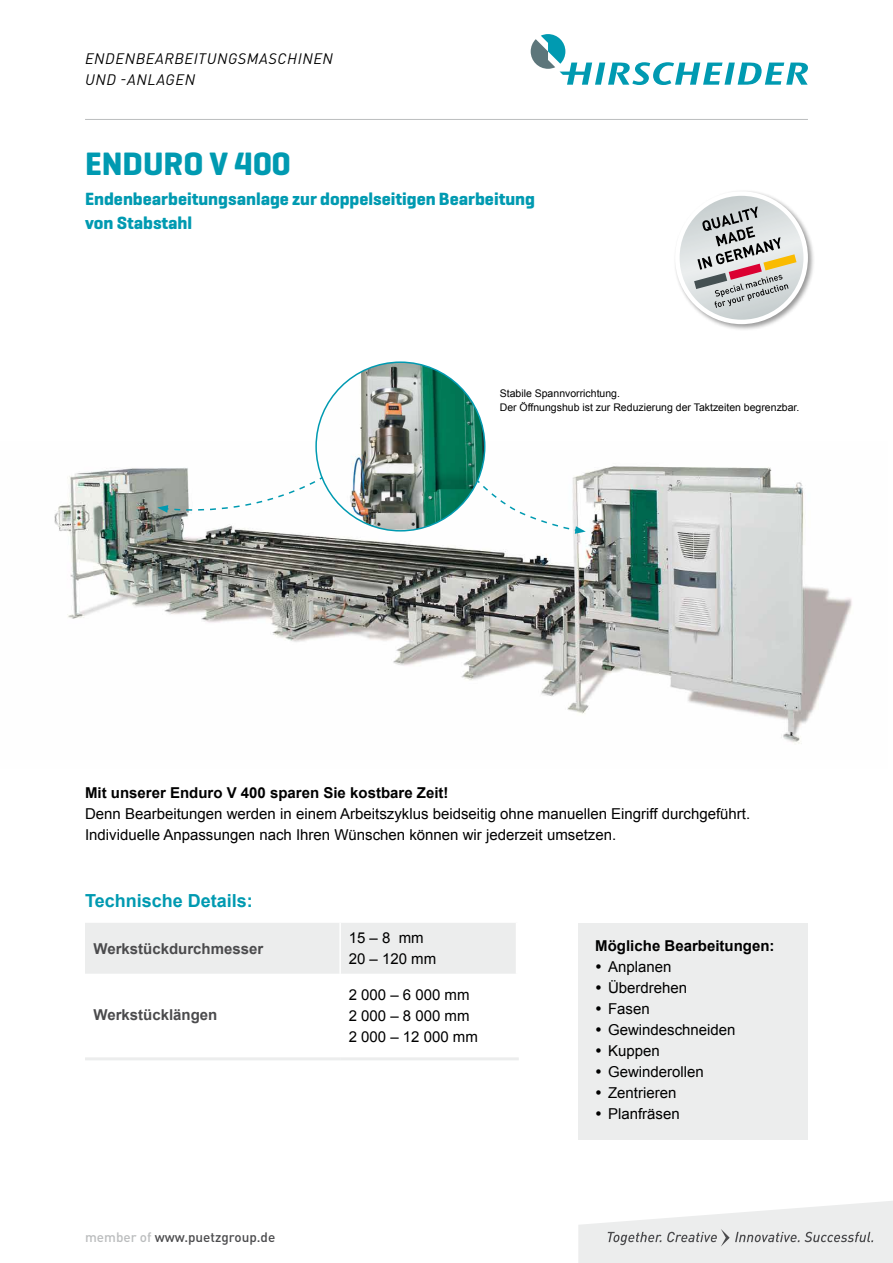
<style>
.page{position:relative;width:893px;height:1263px;background:#fff}
.page>*{position:absolute;margin:0;border:0;box-sizing:border-box;transform-origin:0 0}
.t1{font:700 33px "Geogrotesque";color:#009ab1}
.t2{font:700 18px/24px "Geogrotesque";color:#009ab1}
.t3{font:700 18px "Arial";color:#009ab1}
.t4{font:15px/21px "Arial";color:#000}
.t5{font:700 15px "Arial";color:#000}
.t6{font:italic 15px/21px "DIN Pro";letter-spacing:.04em;color:#000}
.t7{font:700 15px "Arial";color:#4b4b4d}
.t8{font:500 13.5px "DIN Pro";color:#4b4b4d}
.t9{font:10.5px/13.5px "Arial";color:#000}
.s1{color:#bbbdbe}
</style>
<div class="page">
<svg style="left:578px;top:1201px;width:315px;height:62px"></svg>
<hr style="left:85px;top:119px;width:723px;height:1px;background:#bbbdbe">
<svg style="left:531px;top:34px;width:277px;height:51px"></svg>
<img style="left:54px;top:441px;width:798px;height:303px">
<img style="left:316px;top:363px;width:169px;height:167px">
<svg style="left:157px;top:476px;width:167px;height:37px"></svg>
<svg style="left:476px;top:479px;width:110px;height:55px"></svg>
<div style="left:673px;top:190px;width:142px;height:142px;background:#000;opacity:.4"></div>
<div style="left:675px;top:191px;width:133px;height:133px;background:#fff;border-radius:50%"></div>
<img style="left:680px;top:196px;width:123px;height:124px;border-radius:62px">
<svg style="left:694px;top:206px;width:102px;height:102px;background:#bfbcb9"></svg>
<div style="left:578px;top:923px;width:230px;height:217px;background:#eceded"></div>
<div style="left:85px;top:923px;width:431px;height:51px;background:#eceded"></div>
<hr style="left:339px;top:923px;width:2px;height:51px;background:#fff">
<hr style="left:85px;top:1057px;width:255px;height:3px;background:#eceded">
<hr style="left:340px;top:1057px;width:179px;height:3px;background:#eceded">
<p class="t6" style="left:85px;top:48px;width:249px">ENDENBEARBEITUNGSMASCHINEN<br>UND -ANLAGEN</p>
<h1 class="t1" style="left:85px;top:143px;width:207px">ENDURO V 400</h1>
<p class="t2" style="left:85px;top:187px;width:451px">Endenbearbeitungsanlage zur doppelseitigen Bearbeitung von Stabstahl</p>
<p class="t9" style="left:500px;top:387px;width:301px">Stabile Spannvorrichtung.<br>Der Öffnungshub ist zur Reduzierung der Taktzeiten begrenzbar.</p>
<p class="t5" style="left:85px;top:782px;width:365px">Mit unserer Enduro V 400 sparen Sie kostbare Zeit!</p>
<p class="t4" style="left:85px;top:803px;width:667px">Denn Bearbeitungen werden in einem Arbeitszyklus beidseitig ohne manuellen Eingriff durchgeführt.<br>Individuelle Anpassungen nach Ihren Wünschen können wir jederzeit umsetzen.</p>
<p class="t3" style="left:85px;top:889px;width:169px">Technische Details:</p>
<p class="t7" style="left:94px;top:938px;width:171px">Werkstückdurchmesser</p>
<p class="t4" style="left:349px;top:928px;width:89px">15 – 8 mm<br>20 – 120 mm</p>
<p class="t7" style="left:94px;top:1005px;width:125px">Werkstücklängen</p>
<p class="t4" style="left:349px;top:984px;width:131px">2 000 – 6 000 mm<br>2 000 – 8 000 mm<br>2 000 – 12 000 mm</p>
<p class="t8" style="left:85px;top:1228px;width:192px"><span class="s1">member of</span> www.puetzgroup.de</p>
<p class="t5" style="left:595px;top:935px;width:181px">Mögliche Bearbeitungen:</p>
<p class="t4" style="left:595px;top:956px;width:78px">• Anplanen</p>
<p class="t4" style="left:595px;top:977px;width:93px">• Überdrehen</p>
<p class="t4" style="left:595px;top:998px;width:56px">• Fasen</p>
<p class="t4" style="left:595px;top:1019px;width:142px">• Gewindeschneiden</p>
<p class="t4" style="left:595px;top:1040px;width:66px">• Kuppen</p>
<p class="t4" style="left:595px;top:1061px;width:110px">• Gewinderollen</p>
<p class="t4" style="left:595px;top:1082px;width:83px">• Zentrieren</p>
<p class="t4" style="left:595px;top:1103px;width:86px">• Planfräsen</p>
</div>
